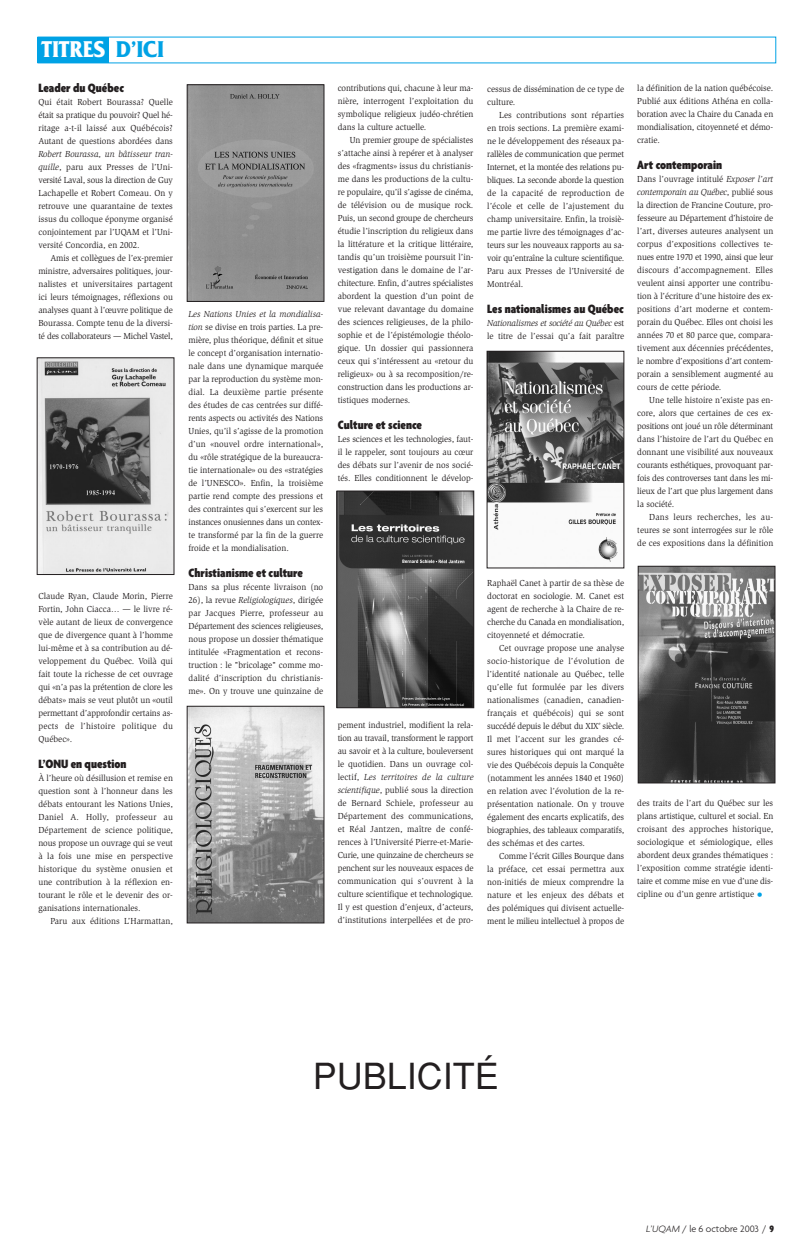
<style>
.page{position:relative;width:810px;height:1260px;background:#fff}
.page>*{position:absolute;margin:0;border:0;box-sizing:border-box;transform-origin:0 0}
.t1{font:36px "Helvetica";color:#231f20}
.t2{font:700 24px "Friz Quadrata";color:#fff;scale:.9 1}
.t3{font:900 condensed 13px "Agenda";color:#231f20}
.t4{font:300 10px "Agenda";color:#231f20}
.t5{font:9px/13px "Slimbach";color:#231f20;text-align:justify;scale:.95 1}
.s1{color:#00a2e5}
.s2{font-style:italic}
.s3{font-size:12px;color:#00a2e5}
.s4{font-family:"Slimbach";font-weight:400}
.s5{font-weight:900;font-stretch:condensed}
</style>
<div class="page">
<div style="left:37px;top:37px;width:71px;height:26px;background:#00a2e5"></div>
<img style="left:39px;top:360px;width:133px;height:213px">
<img style="left:189px;top:86px;width:133px;height:214px">
<div style="left:187px;top:84px;width:137px;height:218px;border:1px solid #231f20"></div>
<img style="left:189px;top:708px;width:133px;height:213px">
<div style="left:187px;top:706px;width:137px;height:217px;border:1px solid #231f20"></div>
<img style="left:339px;top:493px;width:133px;height:213px">
<div style="left:337px;top:491px;width:137px;height:217px;border:1px solid #231f20"></div>
<img style="left:489px;top:353px;width:133px;height:209px">
<div style="left:487px;top:351px;width:137px;height:217px;border:1px solid #231f20"></div>
<img style="left:640px;top:568px;width:133px;height:213px">
<div style="left:638px;top:566px;width:137px;height:217px;border:1px solid #231f20"></div>
<h2 class="t2" style="left:42px;top:41px;width:137px">TITRES <span class="s1">D’ICI</span></h2>
<h3 class="t3" style="left:38px;top:83px;width:87px">Leader du Québec</h3>
<p class="t5" style="left:38px;top:96px;width:143px">Qui était Robert Bourassa? Quelle était sa pratique du pouvoir? Quel hé&shy;ritage a-t-il laissé aux Québécois?<br>Autant de questions abordées dans</p>
<p class="t5" style="left:38px;top:148px;width:143px"><span class="s2">Robert Bourassa, un bâtisseur tran&shy;quille</span>, paru aux Presses de l’Uni&shy;versité Laval, sous la direction de Guy Lachapelle et Robert Comeau. On y retrouve une quarantaine de textes issus du colloque éponyme organisé conjointement par l’UQAM et l’Uni&shy;versité Concordia, en 2002.</p>
<p class="t5" style="left:38px;top:252px;width:143px;text-indent:12px">Amis et collègues de l’ex-premier ministre, adversaires politiques, jour&shy;nalistes et universitaires partagent ici leurs témoignages, réflexions ou analyses quant à l’œuvre politique de Bourassa. Compte tenu de la diversi&shy;té des collaborateurs — Michel Vastel,</p>
<p class="t5" style="left:38px;top:590px;width:143px">Claude Ryan, Claude Morin, Pierre Fortin, John Ciacca… — le livre ré&shy;vèle autant de lieux de convergence que de divergence quant à l’homme lui-même et à sa contribution au dé&shy;veloppement du Québec. Voilà qui fait toute la richesse de cet ouvrage qui «n’a pas la prétention de clore les débats» mais se veut plutôt un «outil permettant d’approfondir certains as&shy;pects de l’histoire politique du Québec».</p>
<h3 class="t3" style="left:38px;top:759px;width:90px">L’ONU en question</h3>
<p class="t5" style="left:38px;top:772px;width:143px">À l’heure où désillusion et remise en question sont à l’honneur dans les débats entourant les Nations Unies, Daniel A. Holly, professeur au Département de science politique, nous propose un ouvrage qui se veut à la fois une mise en perspective historique du système onusien et une contribution à la réflexion en&shy;tourant le rôle et le devenir des or&shy;ganisations internationales.</p>
<p class="t5" style="left:50px;top:915px;width:130px">Paru aux éditions L’Harmattan,</p>
<p class="t5" style="left:189px;top:308px;width:143px"><span class="s2">Les Nations Unies et la mondialisa&shy;tion</span> se divise en trois parties. La pre&shy;mière, plus théorique, définit et situe le concept d’organisation internatio&shy;nale dans une dynamique marquée par la reproduction du système mon&shy;dial. La deuxième partie présente des études de cas centrées sur diffé&shy;rents aspects ou activités des Nations Unies, qu’il s’agisse de la promotion d’un «nouvel ordre international», du «rôle stratégique de la bureaucra&shy;tie internationale» ou des «stratégies de l’UNESCO». Enfin, la troisième partie rend compte des pressions et des contraintes qui s’exercent sur les instances onusiennes dans un contex&shy;te transformé par la fin de la guerre froide et la mondialisation.</p>
<h3 class="t3" style="left:189px;top:568px;width:116px">Christianisme et culture</h3>
<p class="t5" style="left:189px;top:581px;width:143px">Dans sa plus récente livraison (no 26), la revue <span class="s2">Religiologiques</span>, dirigée par Jacques Pierre, professeur au Département des sciences religieuses, nous propose un dossier thématique intitulée «Fragmentation et recons&shy;truction : le "bricolage" comme mo&shy;dalité d’inscription du christianis&shy;me». On y trouve une quinzaine de</p>
<p class="t5" style="left:338px;top:82px;width:144px">contributions qui, chacune à leur ma&shy;nière, interrogent l’exploitation du symbolique religieux judéo-chrétien dans la culture actuelle.</p>
<p class="t5" style="left:338px;top:134px;width:144px;text-indent:12px">Un premier groupe de spécialistes s’attache ainsi à repérer et à analyser des «fragments» issus du christianis&shy;me dans les productions de la cultu&shy;re populaire, qu’il s’agisse de cinéma, de télévision ou de musique rock.<br>Puis, un second groupe de chercheurs étudie l’inscription du religieux dans la littérature et la critique littéraire, tandis qu’un troisième poursuit l’in&shy;vestigation dans le domaine de l’ar&shy;chitecture. Enfin, d’autres spécialistes abordent la question d’un point de vue relevant davantage du domaine des sciences religieuses, de la philo&shy;sophie et de l’épistémologie théolo&shy;gique. Un dossier qui passionnera ceux qui s’intéressent au «retour du religieux» ou à sa recomposition/re&shy;construction dans les productions ar&shy;tistiques modernes.</p>
<h3 class="t3" style="left:338px;top:420px;width:86px">Culture et science</h3>
<p class="t5" style="left:338px;top:433px;width:144px">Les sciences et les technologies, faut&shy;il le rappeler, sont toujours au cœur des débats sur l’avenir de nos socié&shy;tés. Elles conditionnent le dévelop-</p>
<p class="t5" style="left:338px;top:719px;width:144px">pement industriel, modifient la rela&shy;tion au travail, transforment le rapport au savoir et à la culture, bouleversent le quotidien. Dans un ouvrage col&shy;lectif, <span class="s2">Les territoires de la culture scientifique</span>, publié sous la direction de Bernard Schiele, professeur au Département des communications, et Réal Jantzen, maître de confé&shy;rences à l’Université Pierre-et-Marie-Curie, une quinzaine de chercheurs se penchent sur les nouveaux espaces de communication qui s’ouvrent à la culture scientifique et technologique.<br>Il y est question d’enjeux, d’acteurs, d’institutions interpellées et de pro-</p>
<p class="t5" style="left:487px;top:83px;width:146px">cessus de dissémination de ce type de culture.</p>
<p class="t5" style="left:487px;top:109px;width:146px;text-indent:12px">Les contributions sont réparties en trois sections. La première exami&shy;ne le développement des réseaux pa&shy;rallèles de communication que permet Internet, et la montée des relations pu&shy;bliques. La seconde aborde la question de la capacité de reproduction de l’école et celle de l’ajustement du champ universitaire. Enfin, la troisiè&shy;me partie livre des témoignages d’ac&shy;teurs sur les nouveaux rapports au sa&shy;voir qu’entraîne la culture scientifique.<br>Paru aux Presses de l’Université de Montréal.</p>
<h3 class="t3" style="left:487px;top:304px;width:138px">Les nationalismes au Québec</h3>
<p class="t5" style="left:487px;top:317px;width:146px"><span class="s2">Nationalismes et société au Québec</span> est le titre de l’essai qu’a fait paraître</p>
<p class="t5" style="left:487px;top:577px;width:146px">Raphaël Canet à partir de sa thèse de doctorat en sociologie. M. Canet est agent de recherche à la Chaire de re&shy;cherche du Canada en mondialisation, citoyenneté et démocratie.</p>
<p class="t5" style="left:487px;top:642px;width:146px;text-indent:12px">Cet ouvrage propose une analyse socio-historique de l’évolution de l’identité nationale au Québec, telle qu’elle fut formulée par les divers nationalismes (canadien, canadien&shy;français et québécois) qui se sont succédé depuis le début du XIX<sup>e</sup> siècle.<br>Il met l’accent sur les grandes cé&shy;sures historiques qui ont marqué la vie des Québécois depuis la Conquête (notamment les années 1840 et 1960) en relation avec l’évolution de la re&shy;présentation nationale. On y trouve également des encarts explicatifs, des biographies, des tableaux comparatifs, des schémas et des cartes.</p>
<p class="t5" style="left:487px;top:850px;width:146px;text-indent:12px">Comme l’écrit Gilles Bourque dans la préface, cet essai permettra aux non-initiés de mieux comprendre la nature et les enjeux des débats et des polémiques qui divisent actuelle&shy;ment le milieu intellectuel à propos de</p>
<p class="t5" style="left:637px;top:82px;width:145px">la définition de la nation québécoise.<br>Publié aux éditions Athéna en colla&shy;boration avec la Chaire du Canada en mondialisation, citoyenneté et démo&shy;cratie.</p>
<h3 class="t3" style="left:637px;top:160px;width:86px">Art contemporain</h3>
<p class="t5" style="left:637px;top:173px;width:145px">Dans l’ouvrage intitulé <span class="s2">Exposer l’art contemporain au Québec</span>, publié sous la direction de Francine Couture, pro&shy;fesseure au Département d’histoire de l’art, diverses auteures analysent un corpus d’expositions collectives te&shy;nues entre 1970 et 1990, ainsi que leur discours d’accompagnement. Elles veulent ainsi apporter une contribu&shy;tion à l’écriture d’une histoire des ex&shy;positions d’art moderne et contem&shy;porain du Québec. Elles ont choisi les années 70 et 80 parce que, compara&shy;tivement aux décennies précédentes, le nombre d’expositions d’art contem&shy;porain a sensiblement augmenté au cours de cette période.</p>
<p class="t5" style="left:637px;top:394px;width:145px;text-indent:12px">Une telle histoire n’existe pas en&shy;core, alors que certaines de ces ex&shy;positions ont joué un rôle déterminant dans l’histoire de l’art du Québec en donnant une visibilité aux nouveaux courants esthétiques, provoquant par&shy;fois des controverses tant dans les mi&shy;lieux de l’art que plus largement dans la société.</p>
<p class="t5" style="left:637px;top:511px;width:145px;text-indent:12px">Dans leurs recherches, les au&shy;teures se sont interrogées sur le rôle de ces expositions dans la définition</p>
<p class="t5" style="left:637px;top:797px;width:145px">des traits de l’art du Québec sur les plans artistique, culturel et social. En croisant des approches historique, sociologique et sémiologique, elles abordent deux grandes thématiques : l’exposition comme stratégie identi&shy;taire et comme mise en vue d’une dis&shy;cipline ou d’un genre artistique <span class="s3">•</span></p>
<h1 class="t1" style="left:313px;top:1063px;width:188px">PUBLICITÉ</h1>
<p class="t4" style="left:646px;top:1225px;width:129px"><span class="s2">L’UQAM</span> / le 6 octobre 2003 <span class="s4">/</span> <span class="s5">9</span></p>
</div>
